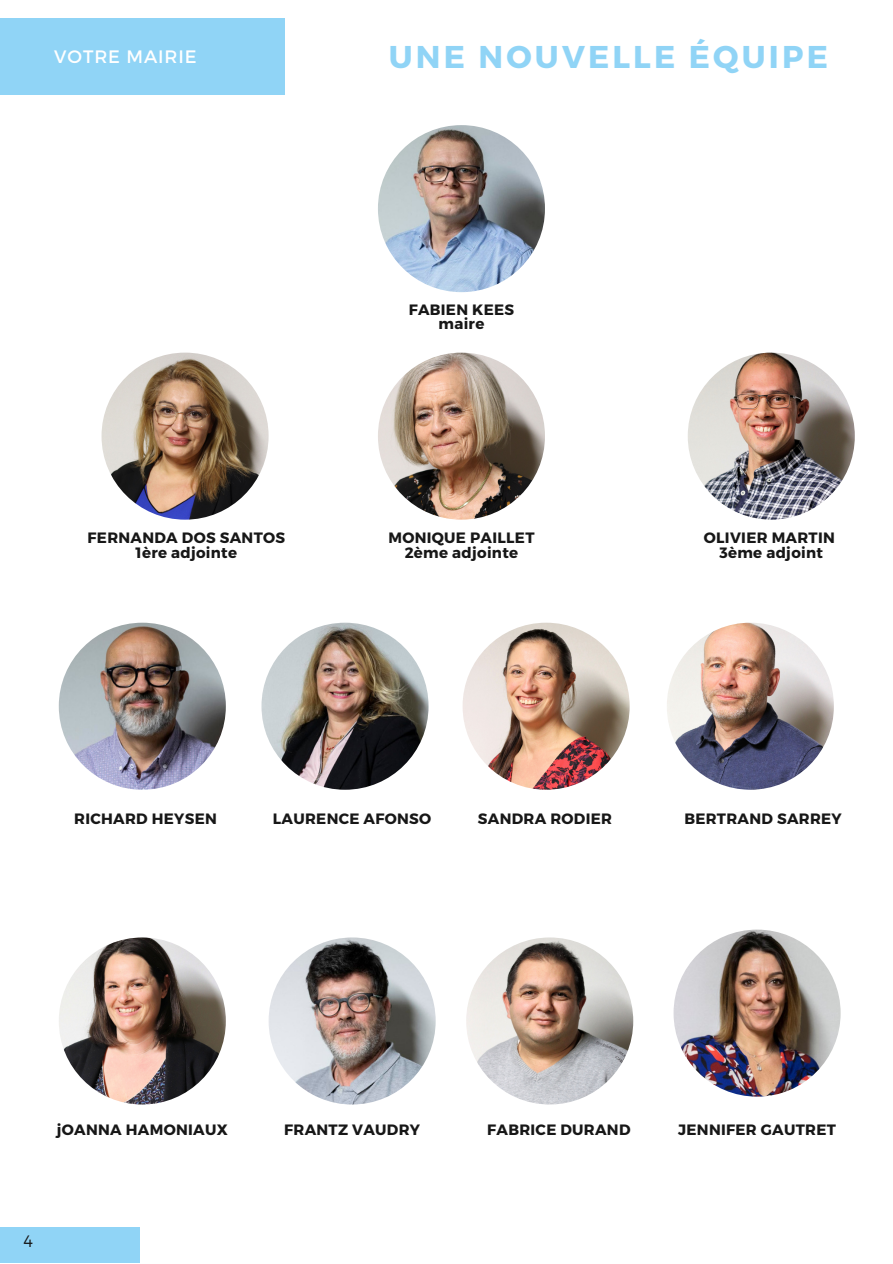
<style>
.page{position:relative;width:893px;height:1264px;background:#fff}
.page>*{position:absolute;margin:0;border:0;box-sizing:border-box;transform-origin:0 0}
.t1{font:700 31.5px "Montserrat";letter-spacing:.1em;color:#90d4f6}
.t2{font:18px "Montserrat";letter-spacing:.05em;color:#fff}
.t3{font:300 16.5px "Montserrat";color:#171717}
.t4{font:700 15px/14.7px "Montserrat";letter-spacing:.02em;color:#171717;text-align:center}
</style>
<div class="page">
<img style="left:673px;top:929px;width:167px;height:167px;border-radius:50%">
<img style="left:59px;top:622px;width:167px;height:167px;border-radius:50%">
<img style="left:462px;top:622px;width:167px;height:167px;border-radius:50%">
<img style="left:687px;top:352px;width:167px;height:167px;border-radius:50%">
<img style="left:101px;top:352px;width:167px;height:167px;border-radius:50%">
<img style="left:268px;top:937px;width:167px;height:167px;border-radius:50%">
<img style="left:378px;top:352px;width:167px;height:167px;border-radius:50%">
<img style="left:261px;top:622px;width:167px;height:167px;border-radius:50%">
<img style="left:59px;top:937px;width:167px;height:167px;border-radius:50%">
<img style="left:466px;top:937px;width:167px;height:167px;border-radius:50%">
<img style="left:666px;top:622px;width:167px;height:167px;border-radius:50%">
<img style="left:378px;top:125px;width:167px;height:167px;border-radius:50%">
<div style="left:0;top:18px;width:284px;height:77px;background:#90d4f6"></div>
<div style="left:0;top:1227px;width:140px;height:35px;background:#90d4f6"></div>
<p class="t2" style="left:54px;top:44px;width:144px">VOTRE MAIRIE</p>
<h1 class="t1" style="left:389px;top:36px;width:440px">UNE NOUVELLE ÉQUIPE</h1>
<p class="t4" style="left:408px;top:301px;width:107px">FABIEN KEES maire</p>
<p class="t4" style="left:88px;top:529px;width:199px">FERNANDA DOS SANTOS<br>1ère adjointe</p>
<p class="t4" style="left:388px;top:529px;width:147px">MONIQUE PAILLET<br>2ème adjointe</p>
<p class="t4" style="left:703px;top:529px;width:132px">OLIVIER MARTIN<br>3ème adjoint</p>
<p class="t4" style="left:74px;top:810px;width:144px">RICHARD HEYSEN</p>
<p class="t4" style="left:273px;top:810px;width:160px">LAURENCE AFONSO</p>
<p class="t4" style="left:478px;top:810px;width:135px">SANDRA RODIER</p>
<p class="t4" style="left:684px;top:810px;width:159px">BERTRAND SARREY</p>
<p class="t4" style="left:57px;top:1121px;width:172px">jOANNA HAMONIAUX</p>
<p class="t4" style="left:284px;top:1121px;width:137px">FRANTZ VAUDRY</p>
<p class="t4" style="left:487px;top:1121px;width:145px">FABRICE DURAND</p>
<p class="t4" style="left:678px;top:1121px;width:159px">JENNIFER GAUTRET</p>
<p class="t3" style="left:24px;top:1230px;width:11px">4</p>
</div>
